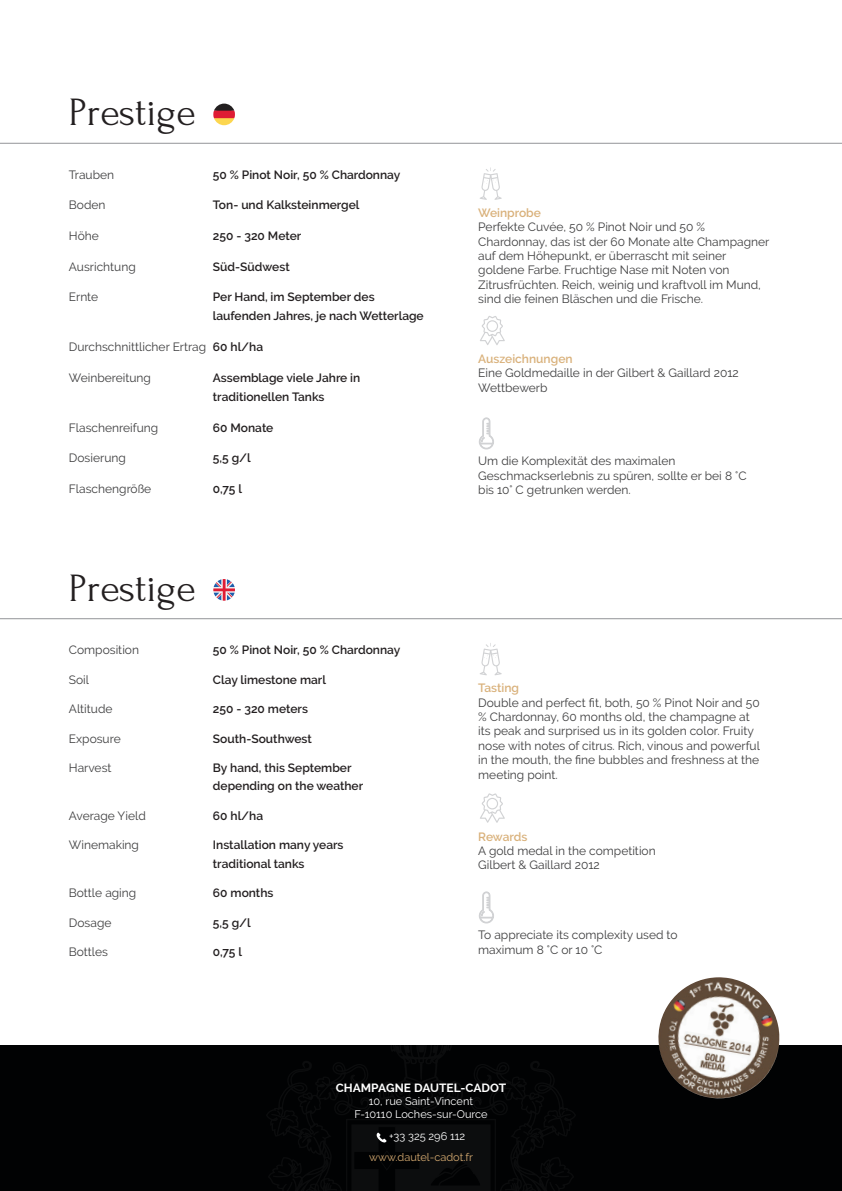
<style>
.page{position:relative;width:842px;height:1191px;background:#fff}
.page>*{position:absolute;margin:0;border:0;box-sizing:border-box;transform-origin:0 0}
.t1{font:40px "Forum";color:#231f20}
.t2{font:12px/14.4px "Raleway";color:#3e3e3f}
.t3{font:600 12px/19.3px "Raleway";color:#231f20}
.t4{font:600 12px "Raleway";color:#d9b17b}
.t5{font:700 12px "Raleway";color:#fff}
.t6{font:11px/13.2px "Raleway";color:#fff;text-align:center}
.t7{font:11px "Raleway";color:#d4a970}
.s1{font-weight:600;color:#231f20}
</style>
<div class="page">
<hr style="left:0;top:143px;width:842px;height:1px;background:#939598">
<hr style="left:0;top:618px;width:842px;height:1px;background:#939598">
<svg style="left:480px;top:167px;width:22px;height:33px"></svg>
<svg style="left:480px;top:643px;width:22px;height:32px"></svg>
<svg style="left:480px;top:316px;width:25px;height:29px"></svg>
<svg style="left:480px;top:793px;width:25px;height:30px"></svg>
<svg style="left:479px;top:417px;width:15px;height:32px"></svg>
<svg style="left:479px;top:891px;width:15px;height:32px"></svg>
<svg style="left:213px;top:104px;width:22px;height:21px"></svg>
<svg style="left:213px;top:579px;width:22px;height:21px"></svg>
<div style="left:0;top:1046px;width:842px;height:145px;background:#010203"></div>
<img style="left:275px;top:1046px;width:292px;height:145px">
<svg style="left:376px;top:1132px;width:11px;height:10px"></svg>
<img style="left:653px;top:977px;width:131px;height:122px">
<h1 class="t1" style="left:69px;top:91px;width:128px">Prestige</h1>
<p class="t2" style="left:69px;top:167px;width:47px">Trauben</p>
<p class="t3" style="left:213px;top:165px;width:189px">50 % Pinot Noir, 50 % Chardonnay</p>
<p class="t2" style="left:69px;top:198px;width:38px">Boden</p>
<p class="t3" style="left:213px;top:195px;width:148px">Ton- und Kalksteinmergel</p>
<p class="t2" style="left:69px;top:228px;width:31px">Höhe</p>
<p class="t3" style="left:213px;top:226px;width:90px">250 - 320 Meter</p>
<p class="t2" style="left:69px;top:259px;width:68px">Ausrichtung</p>
<p class="t3" style="left:213px;top:257px;width:78px">Süd-Südwest</p>
<p class="t2" style="left:69px;top:290px;width:31px">Ernte</p>
<p class="t3" style="left:213px;top:287px;width:212px">Per Hand, im September des laufenden Jahres, je nach Wetterlage</p>
<p class="t2" style="left:69px;top:340px;width:196px">Durchschnittlicher Ertrag <span class="s1">60 hl/ha</span></p>
<p class="t2" style="left:69px;top:370px;width:84px">Weinbereitung</p>
<p class="t3" style="left:213px;top:368px;width:149px">Assemblage viele Jahre in traditionellen Tanks</p>
<p class="t2" style="left:69px;top:420px;width:91px">Flaschenreifung</p>
<p class="t3" style="left:213px;top:418px;width:62px">60 Monate</p>
<p class="t2" style="left:69px;top:451px;width:58px">Dosierung</p>
<p class="t3" style="left:213px;top:448px;width:39px">5,5 g/l</p>
<p class="t2" style="left:69px;top:481px;width:84px">Flaschengröße</p>
<p class="t3" style="left:213px;top:479px;width:31px">0,75 l</p>
<h1 class="t1" style="left:69px;top:566px;width:128px">Prestige</h1>
<p class="t2" style="left:69px;top:642px;width:72px">Composition</p>
<p class="t3" style="left:213px;top:640px;width:189px">50 % Pinot Noir, 50 % Chardonnay</p>
<p class="t2" style="left:69px;top:672px;width:22px">Soil</p>
<p class="t3" style="left:213px;top:670px;width:115px">Clay limestone marl</p>
<p class="t2" style="left:69px;top:701px;width:45px">Altitude</p>
<p class="t3" style="left:213px;top:699px;width:97px">250 - 320 meters</p>
<p class="t2" style="left:69px;top:731px;width:53px">Exposure</p>
<p class="t3" style="left:213px;top:729px;width:100px">South-Southwest</p>
<p class="t2" style="left:69px;top:760px;width:44px">Harvest</p>
<p class="t3" style="left:213px;top:759px;width:152px;line-height:18.2px">By hand, this September depending on the weather</p>
<p class="t2" style="left:69px;top:808px;width:78px">Average Yield</p>
<p class="t3" style="left:213px;top:806px;width:52px">60 hl/ha</p>
<p class="t2" style="left:69px;top:838px;width:72px">Winemaking</p>
<p class="t3" style="left:213px;top:836px;width:132px;line-height:18.2px">Installation many years traditional tanks</p>
<p class="t2" style="left:69px;top:885px;width:69px">Bottle aging</p>
<p class="t3" style="left:213px;top:883px;width:62px">60 months</p>
<p class="t2" style="left:69px;top:915px;width:44px">Dosage</p>
<p class="t3" style="left:213px;top:912px;width:39px">5,5 g/l</p>
<p class="t2" style="left:69px;top:944px;width:41px">Bottles</p>
<p class="t3" style="left:213px;top:942px;width:31px">0,75 l</p>
<p class="t4" style="left:478px;top:206px;width:64px">Weinprobe</p>
<p class="t2" style="left:478px;top:220px;width:293px">Perfekte Cuvée, 50 % Pinot Noir und 50 % Chardonnay, das ist der 60 Monate alte Champagner auf dem Höhepunkt, er überrascht mit seiner goldene Farbe. Fruchtige Nase mit Noten von Zitrusfrüchten. Reich, weinig und kraftvoll im Mund, sind die feinen Bläschen und die Frische.</p>
<p class="t4" style="left:478px;top:352px;width:96px">Auszeichnungen</p>
<p class="t2" style="left:478px;top:366px;width:262px">Eine Goldmedaille in der Gilbert &amp; Gaillard 2012<br>Wettbewerb</p>
<p class="t2" style="left:478px;top:454px;width:270px">Um die Komplexität des maximalen<br>Geschmackserlebnis zu spüren, sollte er bei 8 °C bis 10° C getrunken werden.</p>
<p class="t4" style="left:478px;top:681px;width:42px">Tasting</p>
<p class="t2" style="left:478px;top:695px;width:283px">Double and perfect fit, both, 50 % Pinot Noir and 50 % Chardonnay, 60 months old, the champagne at its peak and surprised us in its golden color. Fruity nose with notes of citrus. Rich, vinous and powerful in the mouth, the fine bubbles and freshness at the meeting point.</p>
<p class="t4" style="left:478px;top:829px;width:51px">Rewards</p>
<p class="t2" style="left:478px;top:843px;width:179px">A gold medal in the competition<br>Gilbert &amp; Gaillard 2012</p>
<p class="t2" style="left:478px;top:927px;width:201px">To appreciate its complexity used to maximum 8 °C or 10 °C</p>
<p class="t5" style="left:336px;top:1080px;width:172px">CHAMPAGNE DAUTEL-CADOT</p>
<p class="t6" style="left:354px;top:1094px;width:135px">10, rue Saint-Vincent<br>F-10110 Loches-sur-Ource</p>
<p class="t6" style="left:389px;top:1129px;width:78px">+33 325 296 112</p>
<p class="t7" style="left:369px;top:1151px;width:105px">www.dautel-cadot.fr</p>
</div>
